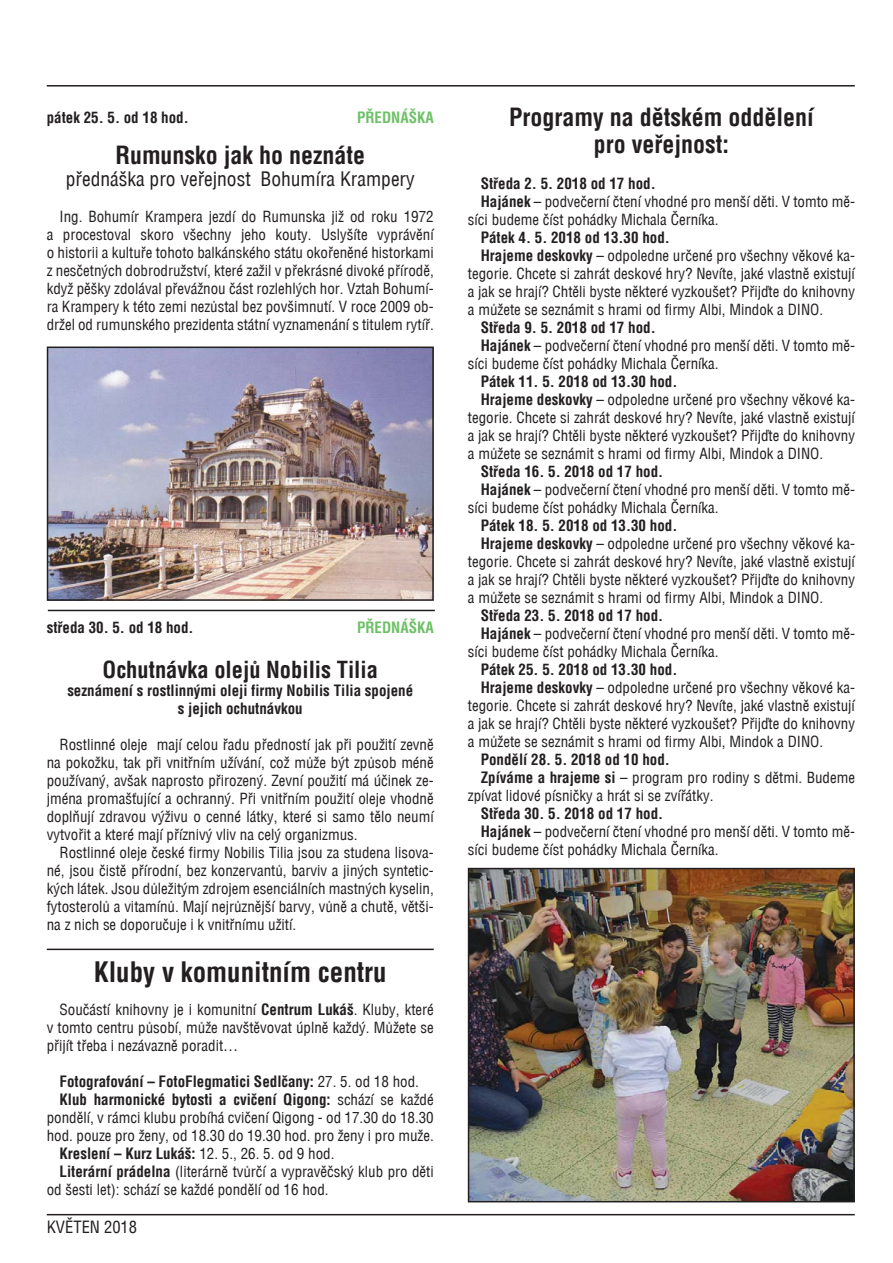
<style>
.page{position:relative;width:893px;height:1263px;background:#fff}
.page>*{position:absolute;margin:0;border:0;box-sizing:border-box;transform-origin:0 0}
.t1{font:700 27px "Switzerland Condensed";color:#231f20}
.t2{font:700 24px/27px "Switzerland Condensed";color:#231f20;text-align:center}
.t3{font:700 22.5px "Switzerland Condensed";color:#231f20}
.t4{font:19.5px "Switzerland Condensed";color:#231f20}
.t5{font:16.5px "Switzerland Condensed";color:#231f20}
.t6{font:15px/18px "Switzerland Condensed";color:#231f20;text-align:justify}
.t7{font:700 15px/18px "Switzerland Condensed";color:#231f20;text-align:center}
.t8{font:700 15px "Switzerland Condensed";color:#6dc067}
.s1{font-weight:700}
.s2{font-weight:400}
</style>
<div class="page">
<hr style="left:47px;top:1214px;width:808px;height:1px;background:#231f20">
<hr style="left:47px;top:85px;width:808px;height:2px;background:#231f20">
<hr style="left:47px;top:949px;width:387px;height:1px;background:#231f20">
<hr style="left:48px;top:610px;width:387px;height:1px;background:#231f20">
<img style="left:50px;top:350px;width:381px;height:248px">
<div style="left:47px;top:347px;width:387px;height:254px;border:2px solid #231f20"></div>
<img style="left:471px;top:871px;width:381px;height:328px">
<div style="left:468px;top:868px;width:387px;height:334px;border:2px solid #231f20"></div>
<p class="t7" style="left:47px;top:109px;width:143px">pátek 25. 5. od 18 hod.</p>
<p class="t8" style="left:357px;top:109px;width:78px">PŘEDNÁŠKA</p>
<h2 class="t2" style="left:115px;top:141px;width:251px">Rumunsko jak ho neznáte</h2>
<h3 class="t4" style="left:66px;top:168px;width:350px">přednáška pro veřejnost Bohumíra Krampery</h3>
<p class="t6" style="left:47px;top:208px;width:388px;text-indent:13px">Ing. Bohumír Krampera jezdí do Rumunska již od roku 1972 a procestoval skoro všechny jeho kouty. Uslyšíte vyprávění o historii a kultuře tohoto balkánského státu okořeněné historkami z nesčetných dobrodružství, které zažil v překrásné divoké přírodě, když pěšky zdolával převážnou část rozlehlých hor. Vztah Bohumí&shy;ra Krampery k této zemi nezůstal bez povšimnutí. V roce 2009 ob&shy;držel od rumunského prezidenta státní vyznamenání s titulem rytíř.</p>
<p class="t7" style="left:47px;top:619px;width:148px">středa 30. 5. od 18 hod.</p>
<p class="t8" style="left:357px;top:619px;width:78px">PŘEDNÁŠKA</p>
<h3 class="t3" style="left:103px;top:656px;width:277px">Ochutnávka olejů Nobilis Tilia</h3>
<p class="t7" style="left:67px;top:682px;width:347px">seznámení s rostlinnými oleji firmy Nobilis Tilia spojené s jejich ochutnávkou</p>
<p class="t6" style="left:47px;top:736px;width:388px;text-indent:13px">Rostlinné oleje mají celou řadu předností jak při použití zevně na pokožku, tak při vnitřním užívání, což může být způsob méně používaný, avšak naprosto přirozený. Zevní použití má účinek ze&shy;jména promašťující a ochranný. Při vnitřním použití oleje vhodně doplňují zdravou výživu o cenné látky, které si samo tělo neumí vytvořit a které mají příznivý vliv na celý organizmus.</p>
<p class="t6" style="left:47px;top:844px;width:388px;text-indent:13px">Rostlinné oleje české firmy Nobilis Tilia jsou za studena lisova&shy;né, jsou čistě přírodní, bez konzervantů, barviv a jiných syntetic&shy;kých látek. Jsou důležitým zdrojem esenciálních mastných kyselin, fytosterolů a vitamínů. Mají nejrůznější barvy, vůně a chutě, větši&shy;na z nich se doporučuje i k vnitřnímu užití.</p>
<h1 class="t1" style="left:94px;top:956px;width:294px">Kluby v komunitním centru</h1>
<p class="t6" style="left:47px;top:1001px;width:388px;text-indent:13px">Součástí knihovny je i komunitní <span class="s1">Centrum Lukáš</span>. Kluby, které v tomto centru působí, může navštěvovat úplně každý. Můžete se přijít třeba i nezávazně poradit…</p>
<p class="t7" style="left:60px;top:1073px;width:361px">Fotografování – FotoFlegmatici Sedlčany: <span class="s2">27. 5. od 18 hod.</span></p>
<p class="t7" style="left:60px;top:1091px;width:376px">Klub harmonické bytosti a cvičení Qigong: <span class="s2">schází se každé</span></p>
<p class="t6" style="left:47px;top:1109px;width:388px">pondělí, v rámci klubu probíhá cvičení Qigong - od 17.30 do 18.30</p>
<p class="t6" style="left:47px;top:1127px;width:388px">hod. pouze pro ženy, od 18.30 do 19.30 hod. pro ženy i pro muže.</p>
<p class="t7" style="left:60px;top:1144px;width:276px">Kreslení – Kurz Lukáš: <span class="s2">12. 5., 26. 5. od 9 hod.</span></p>
<p class="t6" style="left:60px;top:1163px;width:376px"><span class="s1">Literární prádelna</span> (literárně tvůrčí a vypravěčský klub pro děti</p>
<p class="t6" style="left:47px;top:1181px;width:283px">od šesti let): schází se každé pondělí od 16 hod.</p>
<p class="t5" style="left:47px;top:1217px;width:92px">KVĚTEN 2018</p>
<h2 class="t2" style="left:509px;top:104px;width:306px">Programy na dětském oddělení pro veřejnost:</h2>
<p class="t7" style="left:481px;top:175px;width:176px">Středa 2. 5. 2018 od 17 hod.</p>
<p class="t6" style="left:481px;top:193px;width:376px"><span class="s1">Hajánek</span> – podvečerní čtení vhodné pro menší děti. V tomto mě-</p>
<p class="t6" style="left:468px;top:211px;width:252px">síci budeme číst pohádky Michala Černíka.</p>
<p class="t7" style="left:481px;top:229px;width:191px">Pátek 4. 5. 2018 od 13.30 hod.</p>
<p class="t6" style="left:481px;top:247px;width:376px"><span class="s1">Hrajeme deskovky</span> – odpoledne určené pro všechny věkové ka-</p>
<p class="t6" style="left:468px;top:265px;width:388px">tegorie. Chcete si zahrát deskové hry? Nevíte, jaké vlastně existují</p>
<p class="t6" style="left:468px;top:283px;width:388px">a jak se hrají? Chtěli byste některé vyzkoušet? Přijďte do knihovny</p>
<p class="t6" style="left:468px;top:301px;width:357px">a můžete se seznámit s hrami od firmy Albi, Mindok a DINO.</p>
<p class="t7" style="left:481px;top:319px;width:176px">Středa 9. 5. 2018 od 17 hod.</p>
<p class="t6" style="left:481px;top:337px;width:376px"><span class="s1">Hajánek</span> – podvečerní čtení vhodné pro menší děti. V tomto mě-</p>
<p class="t6" style="left:468px;top:355px;width:252px">síci budeme číst pohádky Michala Černíka.</p>
<p class="t7" style="left:481px;top:373px;width:198px">Pátek 11. 5. 2018 od 13.30 hod.</p>
<p class="t6" style="left:481px;top:391px;width:376px"><span class="s1">Hrajeme deskovky</span> – odpoledne určené pro všechny věkové ka-</p>
<p class="t6" style="left:468px;top:409px;width:388px">tegorie. Chcete si zahrát deskové hry? Nevíte, jaké vlastně existují</p>
<p class="t6" style="left:468px;top:427px;width:388px">a jak se hrají? Chtěli byste některé vyzkoušet? Přijďte do knihovny</p>
<p class="t6" style="left:468px;top:445px;width:357px">a můžete se seznámit s hrami od firmy Albi, Mindok a DINO.</p>
<p class="t7" style="left:481px;top:463px;width:184px">Středa 16. 5. 2018 od 17 hod.</p>
<p class="t6" style="left:481px;top:481px;width:376px"><span class="s1">Hajánek</span> – podvečerní čtení vhodné pro menší děti. V tomto mě-</p>
<p class="t6" style="left:468px;top:499px;width:252px">síci budeme číst pohádky Michala Černíka.</p>
<p class="t7" style="left:481px;top:517px;width:198px">Pátek 18. 5. 2018 od 13.30 hod.</p>
<p class="t6" style="left:481px;top:535px;width:376px"><span class="s1">Hrajeme deskovky</span> – odpoledne určené pro všechny věkové ka-</p>
<p class="t6" style="left:468px;top:553px;width:388px">tegorie. Chcete si zahrát deskové hry? Nevíte, jaké vlastně existují</p>
<p class="t6" style="left:468px;top:571px;width:388px">a jak se hrají? Chtěli byste některé vyzkoušet? Přijďte do knihovny</p>
<p class="t6" style="left:468px;top:589px;width:357px">a můžete se seznámit s hrami od firmy Albi, Mindok a DINO.</p>
<p class="t7" style="left:481px;top:607px;width:184px">Středa 23. 5. 2018 od 17 hod.</p>
<p class="t6" style="left:481px;top:625px;width:376px"><span class="s1">Hajánek</span> – podvečerní čtení vhodné pro menší děti. V tomto mě-</p>
<p class="t6" style="left:468px;top:643px;width:252px">síci budeme číst pohádky Michala Černíka.</p>
<p class="t7" style="left:481px;top:661px;width:198px">Pátek 25. 5. 2018 od 13.30 hod.</p>
<p class="t6" style="left:481px;top:679px;width:376px"><span class="s1">Hrajeme deskovky</span> – odpoledne určené pro všechny věkové ka-</p>
<p class="t6" style="left:468px;top:697px;width:388px">tegorie. Chcete si zahrát deskové hry? Nevíte, jaké vlastně existují</p>
<p class="t6" style="left:468px;top:715px;width:388px">a jak se hrají? Chtěli byste některé vyzkoušet? Přijďte do knihovny</p>
<p class="t6" style="left:468px;top:733px;width:357px">a můžete se seznámit s hrami od firmy Albi, Mindok a DINO.</p>
<p class="t7" style="left:481px;top:751px;width:191px">Pondělí 28. 5. 2018 od 10 hod.</p>
<p class="t6" style="left:481px;top:769px;width:376px"><span class="s1">Zpíváme a hrajeme si</span> – program pro rodiny s dětmi. Budeme</p>
<p class="t6" style="left:468px;top:787px;width:247px">zpívat lidové písničky a hrát si se zvířátky.</p>
<p class="t7" style="left:481px;top:805px;width:184px">Středa 30. 5. 2018 od 17 hod.</p>
<p class="t6" style="left:481px;top:823px;width:376px"><span class="s1">Hajánek</span> – podvečerní čtení vhodné pro menší děti. V tomto mě-</p>
<p class="t6" style="left:468px;top:841px;width:252px">síci budeme číst pohádky Michala Černíka.</p>
</div>
